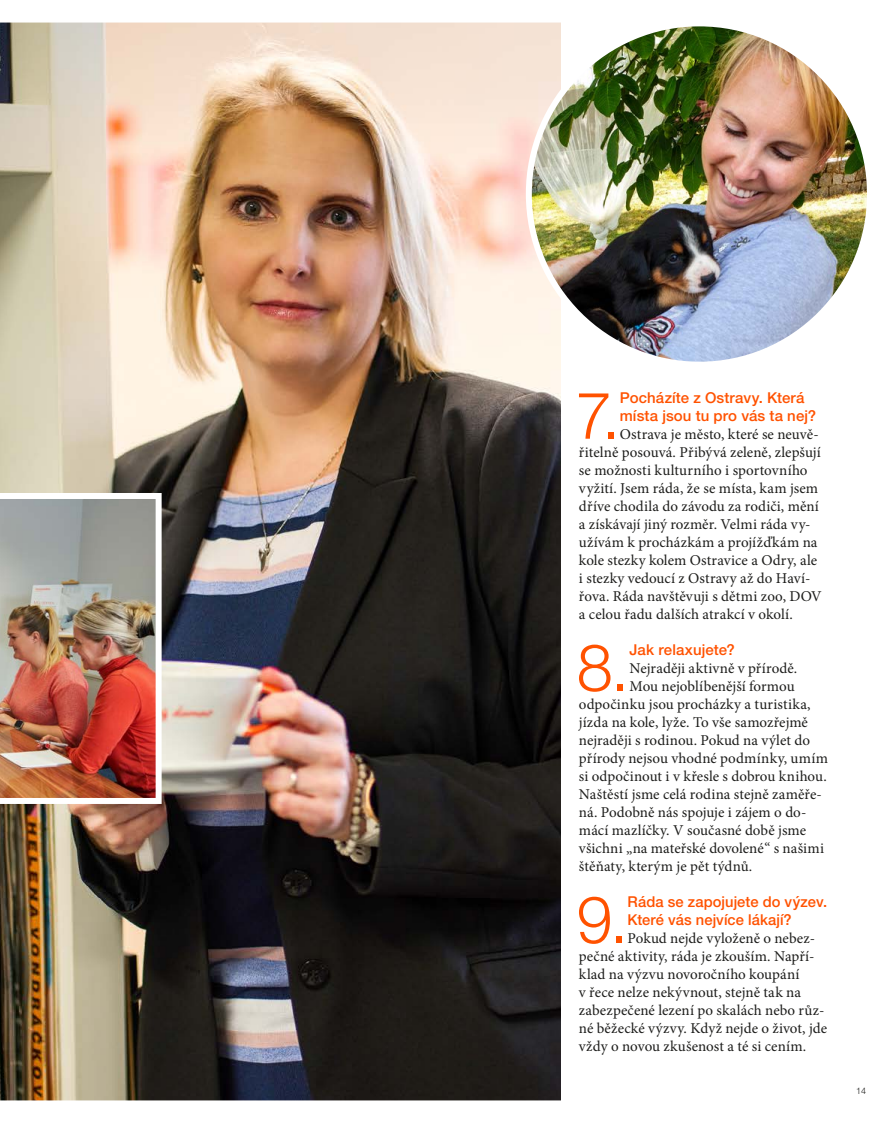
<style>
.page{position:relative;width:893px;height:1123px;background:#fff}
.page>*{position:absolute;margin:0;border:0;box-sizing:border-box;transform-origin:0 0}
.ROZHOVOR_-_otázka{font:300 65.4px "Helvetica Neue LT Pro";color:#ff5200}
.TEXT{font:15px/18px "Minion Pro";letter-spacing:.005em;color:#1d1d1b}
.ROZHOVOR_-_otázka-2{font:500 15px/18px "Helvetica Neue LT Pro";letter-spacing:.005em;color:#ff5200}
.t1{font:300 9px "Helvetica Neue LT Pro";color:#1d1d1b}
</style>
<div class="page">
<img style="left:0;top:22px;width:867px;height:1079px">
<p class="ROZHOVOR_-_otázka" style="left:576px;top:375px;width:46px">7.</p>
<p class="ROZHOVOR_-_otázka-2" style="left:620px;top:388px;width:198px">Pocházíte z Ostravy. Která místa jsou tu pro vás ta nej?</p>
<p class="TEXT" style="left:579px;top:425px;width:244px;text-indent:41px">Ostrava je město, které se neuvě&shy;řitelně posouvá. Přibývá zeleně, zlepšují se možnosti kulturního i sportovního vyžití. Jsem ráda, že se místa, kam jsem dříve chodila do závodu za rodiči, mění a získávají jiný rozměr. Velmi ráda vy&shy;užívám k procházkám a projížďkám na kole stezky kolem Ostravice a Odry, ale i stezky vedoucí z Ostravy až do Haví&shy;řova. Ráda navštěvuji s dětmi zoo, DOV a celou řadu dalších atrakcí v okolí.</p>
<p class="ROZHOVOR_-_otázka" style="left:577px;top:627px;width:54px">8.</p>
<p class="ROZHOVOR_-_otázka-2" style="left:630px;top:640px;width:107px">Jak relaxujete?</p>
<p class="TEXT" style="left:630px;top:659px;width:169px">Nejraději aktivně v přírodě.</p>
<p class="TEXT" style="left:630px;top:677px;width:167px">Mou nejoblíbenější formou</p>
<p class="TEXT" style="left:579px;top:695px;width:233px">odpočinku jsou procházky a turistika,</p>
<p class="TEXT" style="left:579px;top:713px;width:231px">jízda na kole, lyže. To vše samozřejmě</p>
<p class="TEXT" style="left:579px;top:731px;width:232px">nejraději s rodinou. Pokud na výlet do</p>
<p class="TEXT" style="left:579px;top:749px;width:251px">přírody nejsou vhodné podmínky, umím</p>
<p class="TEXT" style="left:579px;top:767px;width:249px">si odpočinout i v křesle s dobrou knihou.</p>
<p class="TEXT" style="left:579px;top:785px;width:244px">Naštěstí jsme celá rodina stejně zaměře-</p>
<p class="TEXT" style="left:579px;top:803px;width:229px">ná. Podobně nás spojuje i zájem o do-</p>
<p class="TEXT" style="left:579px;top:821px;width:229px">mácí mazlíčky. V současné době jsme</p>
<p class="TEXT" style="left:579px;top:839px;width:247px">všichni „na mateřské dovolené“ s našimi</p>
<p class="TEXT" style="left:579px;top:857px;width:175px">štěňaty, kterým je pět týdnů.</p>
<p class="ROZHOVOR_-_otázka" style="left:577px;top:879px;width:52px">9.</p>
<p class="ROZHOVOR_-_otázka-2" style="left:628px;top:892px;width:201px">Ráda se zapojujete do výzev.<br>Které vás nejvíce lákají?</p>
<p class="TEXT" style="left:579px;top:929px;width:250px;text-indent:49px">Pokud nejde vyloženě o nebez&shy;pečné aktivity, ráda je zkouším. Napří&shy;klad na výzvu novoročního koupání<br>v řece nelze nekývnout, stejně tak na zabezpečené lezení po skalách nebo růz&shy;né běžecké výzvy. Když nejde o život, jde vždy o novou zkušenost a té si cením.</p>
<p class="t1" style="left:856px;top:1085px;width:12px">14</p>
</div>
